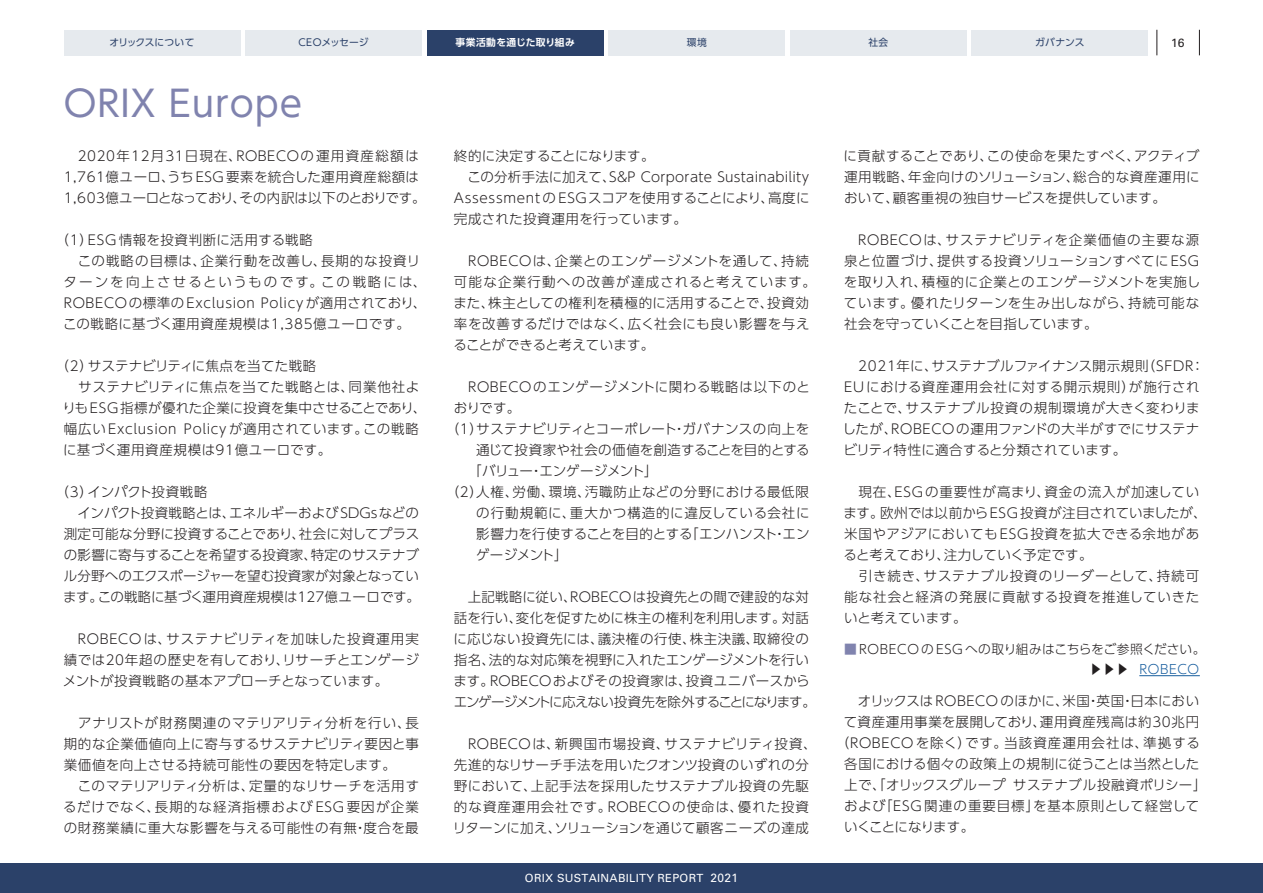
<style>
.page{position:relative;width:1263px;height:893px;background:#fff}
.page>*{position:absolute;margin:0;border:0;box-sizing:border-box;transform-origin:0 0}
.t1{font:36px "UD Shin Go Pr 6 N";letter-spacing:.025em;color:#8083ae}
.t2{font:300 13.5px/21px "UD Shin Go Pr 6 N";letter-spacing:.03em;color:#231f20}
.t3{font:300 13.5px/21px "UD Shin Go Pr 6 N";letter-spacing:.05em;color:#231f20}
.t4{font:300 13.5px/21px "UD Shin Go Pr 6 N";color:#231f20}
.t5{font:300 13.5px "UD Shin Go Pr 6 N";letter-spacing:.06em;color:#231f20}
.t6{font:300 13.5px "UD Shin Go Pr 6 N";letter-spacing:.075em;color:#231f20}
.t7{font:300 13.5px "UD Shin Go Pr 6 N";letter-spacing:-.01em;color:#231f20}
.t8{font:300 13.5px "UD Shin Go Pr 6 N";letter-spacing:.065em;color:#231f20}
.t9{font:300 13.5px "UD Shin Go Pr 6 N";letter-spacing:-.025em;color:#231f20}
.t10{font:300 13.5px "UD Shin Go Pr 6 N";letter-spacing:-.05em;color:#231f20}
.t11{font:300 12.75px/20.1px "UD Shin Go Pr 6 N";letter-spacing:.045em;color:#231f20}
.t12{font:12px "Univers LT Std";color:#231f20}
.t13{font:11.25px "Univers LT Std";letter-spacing:.025em;color:#fff}
.t14{font:9.75px "UD Shin Go Pr 6 N";letter-spacing:.01em;color:#2b4169}
.t15{font:700 9.75px "UD Shin Go Pr 6 N De";letter-spacing:.035em;color:#fff}
.t16{font:9.75px "UD Shin Go Pr 6 N";letter-spacing:-.015em;color:#2b4169}
.s1{font-size:12px}
.s2{color:#8083ae}
.s3{color:#175d9e}
</style>
<div class="page">
<svg style="left:1156px;top:30px;width:1px;height:25px"></svg>
<svg style="left:1199px;top:30px;width:1px;height:25px"></svg>
<div style="left:0;top:863px;width:1263px;height:30px;background:#2b4169"></div>
<div style="left:64px;top:30px;width:176px;height:25px;background:#e6eaee"></div>
<div style="left:245px;top:30px;width:177px;height:25px;background:#e6eaee"></div>
<div style="left:427px;top:30px;width:176px;height:25px;background:#2b4169"></div>
<div style="left:790px;top:30px;width:176px;height:25px;background:#e6eaee"></div>
<div style="left:608px;top:30px;width:177px;height:25px;background:#e6eaee"></div>
<div style="left:972px;top:30px;width:176px;height:25px;background:#e6eaee"></div>
<hr style="left:1139px;top:675px;width:61px;height:1px;background:#175d9e">
<p class="t16" style="left:109px;top:35px;width:87px">オリックスについて</p>
<p class="t14" style="left:298px;top:35px;width:72px">CEOメッセージ</p>
<p class="t15" style="left:455px;top:35px;width:121px">事業活動を通じた取り組み</p>
<p class="t14" style="left:687px;top:35px;width:21px">環境</p>
<p class="t14" style="left:868px;top:35px;width:21px">社会</p>
<p class="t14" style="left:1035px;top:35px;width:51px">ガバナンス</p>
<p class="t12" style="left:1171px;top:36px;width:15px">16</p>
<h1 class="t1" style="left:64px;top:74px;width:240px">ORIX Europe</h1>
<p class="t2" style="left:64px;top:145px;width:363px">　2020年12月31日現在、ROBECOの運用資産総額は<br>1,761億ユーロ、うちESG 要素を統合した運用資産総額は<br>1,603億ユーロとなっており、その内訳は以下のとおりです。</p>
<p class="t3" style="left:63px;top:229px;width:365px;text-indent:-7px">（1）ESG 情報を投資判断に活用する戦略<br>　この戦略の目標は、企業行動を改善し、長期的な投資リターンを向上させるというものです。この戦略には、<br>ROBECOの標準のExclusion Policyが適用されており、この戦略に基づく運用資産規模は1,385億ユーロです。</p>
<p class="t2" style="left:63px;top:355px;width:365px;text-indent:-7px">（2）サステナビリティに焦点を当てた戦略<br>　サステナビリティに焦点を当てた戦略とは、同業他社よりもESG指標が優れた企業に投資を集中させることであり、幅広い Exclusion Policy が適用されています。この戦略に基づく運用資産規模は91億ユーロです。</p>
<p class="t4" style="left:63px;top:481px;width:358px;text-indent:-8px">（3）インパクト投資戦略<br>　インパクト投資戦略とは、エネルギーおよびSDGsなどの測定可能な分野に投資することであり、社会に対してプラスの影響に寄与することを希望する投資家、特定のサステナブル分野へのエクスポージャーを望む投資家が対象となっています。この戦略に基づく運用資産規模は127億ユーロです。</p>
<p class="t2" style="left:63px;top:628px;width:357px;text-align:justify">　ROBECO は、サステナビリティを加味した投資運用実績では20年超の歴史を有しており、リサーチとエンゲージメントが投資戦略の基本アプローチとなっています。</p>
<p class="t3" style="left:63px;top:712px;width:357px">　アナリストが財務関連のマテリアリティ分析を行い、長期的な企業価値向上に寄与するサステナビリティ要因と事業価値を向上させる持続可能性の要因を特定します。<br>　このマテリアリティ分析は、定量的なリサーチを活用するだけでなく、長期的な経済指標および ESG 要因が企業の財務業績に重大な影響を与える可能性の有無・度合を最</p>
<p class="t2" style="left:454px;top:145px;width:357px">終的に決定することになります。<br>　この分析手法に加えて、S&amp;P Corporate Sustainability<br>Assessment の ESGスコアを使用することにより、高度に完成された投資運用を行っています。</p>
<p class="t2" style="left:453px;top:250px;width:364px">　ROBECOは、企業とのエンゲージメントを通して、持続可能な企業行動への改善が達成されると考えています。また、株主としての権利を積極的に活用することで、投資効率を改善するだけではなく、広く社会にも良い影響を与えることができると考えています。</p>
<p class="t3" style="left:454px;top:376px;width:357px">　ROBECOのエンゲージメントに関わる戦略は以下のと</p>
<p class="t2" style="left:454px;top:397px;width:68px">おりです。</p>
<p class="t2" style="left:446px;top:418px;width:365px">（1）サステナビリティとコーポレート・ガバナンスの向上を</p>
<p class="t4" style="left:476px;top:439px;width:335px">通じて投資家や社会の価値を創造することを目的とする</p>
<p class="t9" style="left:468px;top:460px;width:191px">「バリュー・エンゲージメント」</p>
<p class="t5" style="left:446px;top:481px;width:365px">（2）人権、労働、環境、汚職防止などの分野における最低限</p>
<p class="t8" style="left:476px;top:502px;width:335px">の行動規範に、重大かつ構造的に違反している会社に</p>
<p class="t7" style="left:476px;top:523px;width:335px">影響力を行使することを目的とする「エンハンスト・エン</p>
<p class="t2" style="left:476px;top:544px;width:93px">ゲージメント」</p>
<p class="t2" style="left:453px;top:586px;width:364px">　上記戦略に従い、ROBECOは投資先との間で建設的な対話を行い、変化を促すために株主の権利を利用します。対話に応じない投資先には、議決権の行使、株主決議、取締役の指名、法的な対応策を視野に入れたエンゲージメントを行います。ROBECOおよびその投資家は、投資ユニバースからエンゲージメントに応えない投資先を除外することになります。</p>
<p class="t2" style="left:453px;top:733px;width:365px">　ROBECOは、新興国市場投資、サステナビリティ投資、先進的なリサーチ手法を用いたクオンツ投資のいずれの分野において、上記手法を採用したサステナブル投資の先駆的な資産運用会社です。ROBECOの使命は、優れた投資リターンに加え、ソリューションを通じて顧客ニーズの達成</p>
<p class="t13" style="left:525px;top:871px;width:215px">ORIX SUSTAINABILITY REPORT <span class="s1">2021</span></p>
<p class="t2" style="left:844px;top:145px;width:358px;text-align:justify">に貢献することであり、この使命を果たすべく、アクティブ運用戦略、年金向けのソリューション、総合的な資産運用において、顧客重視の独自サービスを提供しています。</p>
<p class="t2" style="left:844px;top:229px;width:358px;text-align:justify">　ROBECOは、サステナビリティを企業価値の主要な源泉と位置づけ、提供する投資ソリューションすべてにESGを取り入れ、積極的に企業とのエンゲージメントを実施しています。優れたリターンを生み出しながら、持続可能な社会を守っていくことを目指しています。</p>
<p class="t2" style="left:842px;top:355px;width:363px">　2021年に、サステナブルファイナンス開示規則（SFDR：<br>EUにおける資産運用会社に対する開示規則）が施行されたことで、サステナブル投資の規制環境が大きく変わりましたが、ROBECOの運用ファンドの大半がすでにサステナビリティ特性に適合すると分類されています。</p>
<p class="t3" style="left:844px;top:481px;width:365px">　現在、ESGの重要性が高まり、資金の流入が加速しています。欧州では以前からESG投資が注目されていましたが、米国やアジアにおいてもESG投資を拡大できる余地があると考えており、注力していく予定です。<br>　引き続き、サステナブル投資のリーダーとして、持続可能な社会と経済の発展に貢献する投資を推進していきたいと考えています。</p>
<p class="t11" style="left:1089px;top:638px;width:118px;text-indent:-245px"><span class="s2">■</span> ROBECO の ESG への取り組みはこちらをご参照ください。▶▶▶ <span class="s3">ROBECO</span></p>
<p class="t2" style="left:844px;top:690px;width:357px">　オリックスはROBECO のほかに、米国・英国・日本におい</p>
<p class="t3" style="left:844px;top:711px;width:357px">て資産運用事業を展開しており、運用資産残高は約30兆円</p>
<p class="t6" style="left:836px;top:732px;width:365px">（ROBECO を除く）です。当該資産運用会社は、準拠する</p>
<p class="t2" style="left:844px;top:753px;width:357px">各国における個々の政策上の規制に従うことは当然とした</p>
<p class="t2" style="left:844px;top:774px;width:364px">上で、「オリックスグループ サステナブル投融資ポリシー」</p>
<p class="t5" style="left:844px;top:795px;width:357px">および「ESG 関連の重要目標」を基本原則として経営して</p>
<p class="t10" style="left:844px;top:816px;width:132px">いくことになります。</p>
</div>
